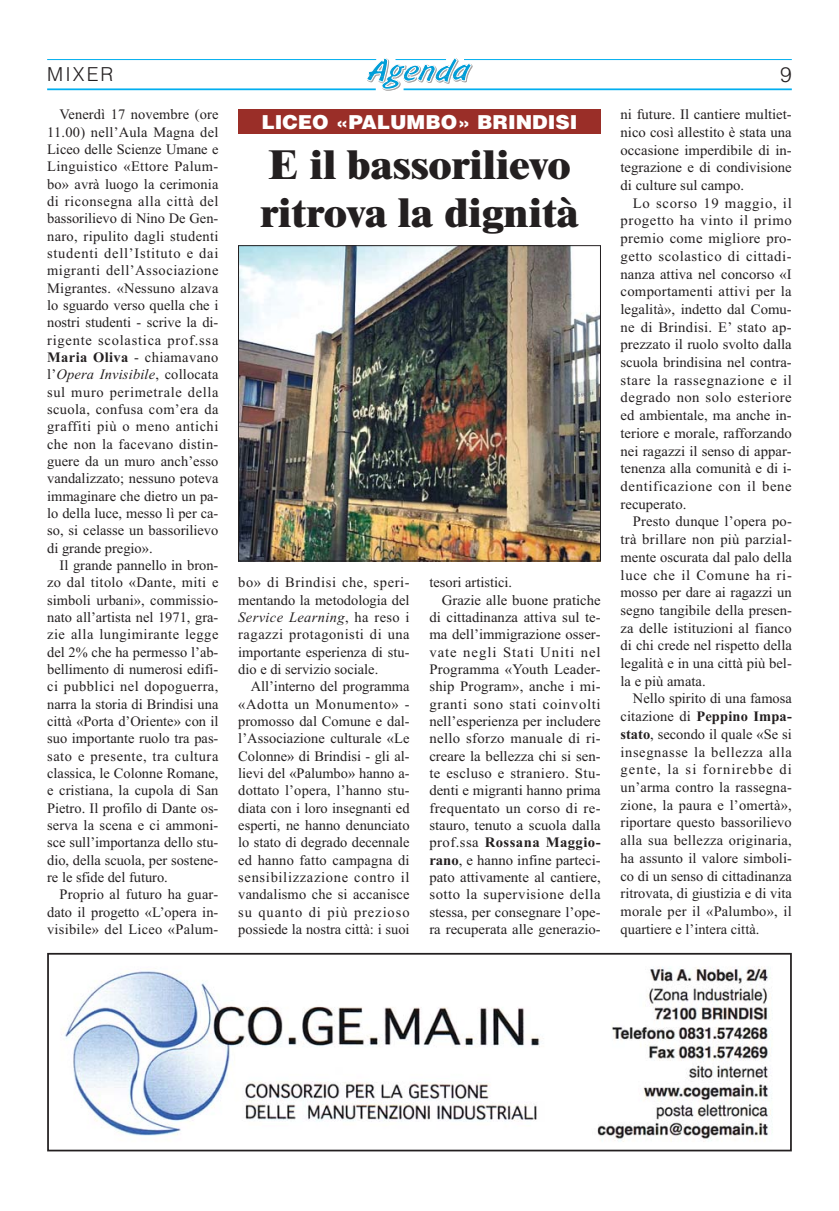
<style>
.page{position:relative;width:839px;height:1211px;background:#fff}
.page>*{position:absolute;margin:0;border:0;box-sizing:border-box;transform-origin:0 0}
.t1{font:800 40.25px/48.3px "Times";color:#231f20;scale:1.05 1}
.t2{font:300 21px "Helvetica";color:#231f20}
.t3{font:900 19.25px "Helvetica";color:#fff}
.t4{font:300 19.25px "Helvetica";letter-spacing:.11em;color:#231f20}
.t5{font:14.35px/17.3px "Times New Roman";color:#231f20;text-align:justify}
.t6{font:14.35px "Times New Roman";letter-spacing:.025em;color:#231f20}
.t7{font:14.35px "Times New Roman";letter-spacing:.045em;color:#231f20}
.t8{font:14.35px "Times New Roman";letter-spacing:.035em;color:#231f20}
.t9{font:14.35px "Times New Roman";letter-spacing:.065em;color:#231f20}
.t10{font:700 14.35px "Times New Roman";letter-spacing:.03em;color:#231f20}
.s1{font-weight:700}
.s2{font-style:italic}
.s3{font-weight:400}
</style>
<div class="page">
<hr style="left:403px;top:88px;width:388px;height:2px;background:#00aeef">
<hr style="left:47px;top:88px;width:328px;height:2px;background:#00aeef">
<hr style="left:464px;top:59px;width:327px;height:1px;background:#00aeef">
<hr style="left:47px;top:59px;width:329px;height:1px;background:#00aeef">
<svg style="left:366px;top:58px;width:106px;height:33px"></svg>
<img style="left:240px;top:247px;width:358px;height:312px">
<div style="left:238px;top:245px;width:362px;height:316px;border:1px solid #231f20"></div>
<div style="left:238px;top:109px;width:362px;height:25px;background:#9a2e28"></div>
<img style="left:61px;top:966px;width:711px;height:176px">
<div style="left:47px;top:952px;width:744px;height:199px;border:2px solid #231f20"></div>
<h3 class="t4" style="left:47px;top:67px;width:68px">MIXER</h3>
<h2 class="t2" style="left:780px;top:66px;width:13px">9</h2>
<p class="t5" style="left:47px;top:107px;width:173px;text-indent:12px">Venerdì 17 novembre (ore 11.00) nell’Aula Magna del Liceo delle Scienze Umane e Linguistico «Ettore Palum&shy;bo» avrà luogo la cerimonia di riconsegna alla città del bassorilievo di Nino De Gen&shy;naro, ripulito dagli studenti studenti dell’Istituto e dai migranti dell’Associazione Migrantes. «Nessuno alzava lo sguardo verso quella che i nostri studenti - scrive la di&shy;rigente scolastica prof.ssa <span class="s1">Maria Oliva</span> - chiamavano l’<span class="s2">Opera Invisibile</span>, collocata sul muro perimetrale della scuola, confusa com’era da graffiti più o meno antichi che non la facevano distin&shy;guere da un muro anch’esso vandalizzato; nessuno poteva immaginare che dietro un pa&shy;lo della luce, messo lì per ca&shy;so, si celasse un bassorilievo di grande pregio».</p>
<p class="t5" style="left:47px;top:557px;width:173px;text-indent:12px">Il grande pannello in bron&shy;zo dal titolo «Dante, miti e simboli urbani», commissio&shy;nato all’artista nel 1971, gra&shy;zie alla lungimirante legge del 2% che ha permesso l’ab&shy;bellimento di numerosi edifi&shy;ci pubblici nel dopoguerra, narra la storia di Brindisi una città «Porta d’Oriente» con il suo importante ruolo tra pas&shy;sato e presente, tra cultura classica, le Colonne Romane, e cristiana, la cupola di San Pietro. Il profilo di Dante os&shy;serva la scena e ci ammoni&shy;sce sull’importanza dello stu&shy;dio, della scuola, per sostene&shy;re le sfide del futuro.</p>
<p class="t5" style="left:47px;top:887px;width:173px;text-indent:12px">Proprio al futuro ha guar&shy;dato il progetto «L’opera in&shy;visibile» del Liceo «Palum-</p>
<p class="t5" style="left:620px;top:107px;width:173px">ni future. Il cantiere multiet&shy;nico così allestito è stata una occasione imperdibile di in&shy;tegrazione e di condivisione di culture sul campo.</p>
<p class="t5" style="left:620px;top:195px;width:173px;text-indent:12px">Lo scorso 19 maggio, il progetto ha vinto il primo premio come migliore pro&shy;getto scolastico di cittadi&shy;nanza attiva nel concorso «I comportamenti attivi per la legalità», indetto dal Comu&shy;ne di Brindisi. E’ stato ap&shy;prezzato il ruolo svolto dalla scuola brindisina nel contra&shy;stare la rassegnazione e il degrado non solo esteriore ed ambientale, ma anche in&shy;teriore e morale, rafforzando nei ragazzi il senso di appar&shy;tenenza alla comunità e di i&shy;dentificazione con il bene recuperato.</p>
<p class="t5" style="left:620px;top:514px;width:173px;text-indent:12px">Presto dunque l’opera po&shy;trà brillare non più parzial&shy;mente oscurata dal palo della luce che il Comune ha ri&shy;mosso per dare ai ragazzi un segno tangibile della presen&shy;za delle istituzioni al fianco di chi crede nel rispetto della legalità e in una città più bel&shy;la e più amata.</p>
<p class="t5" style="left:620px;top:691px;width:173px;text-indent:12px">Nello spirito di una famosa citazione di <span class="s1">Peppino Impa&shy;stato</span>, secondo il quale «Se si insegnasse la bellezza alla gente, la si fornirebbe di un’arma contro la rassegna&shy;zione, la paura e l’omertà», riportare questo bassorilievo alla sua bellezza originaria, ha assunto il valore simboli&shy;co di un senso di cittadinanza ritrovata, di giustizia e di vita morale per il «Palumbo», il quartiere e l’intera città.</p>
<h3 class="t3" style="left:261px;top:115px;width:317px">LICEO «PALUMBO» BRINDISI</h3>
<h1 class="t1" style="left:260px;top:143px;width:305px">E il bassorilievo ritrova la dignità</h1>
<p class="t5" style="left:429px;top:575px;width:84px">tesori artistici.</p>
<p class="t5" style="left:441px;top:592px;width:160px">Grazie alle buone pratiche</p>
<p class="t5" style="left:429px;top:609px;width:173px">di cittadinanza attiva sul te-</p>
<p class="t5" style="left:429px;top:627px;width:173px">ma dell’immigrazione osser-</p>
<p class="t9" style="left:429px;top:646px;width:173px">vate negli Stati Uniti nel</p>
<p class="t5" style="left:429px;top:661px;width:173px">Programma «Youth Leader-</p>
<p class="t5" style="left:429px;top:679px;width:173px">ship Program», anche i mi-</p>
<p class="t7" style="left:429px;top:698px;width:173px">granti sono stati coinvolti</p>
<p class="t5" style="left:429px;top:713px;width:173px">nell’esperienza per includere</p>
<p class="t6" style="left:429px;top:733px;width:173px">nello sforzo manuale di ri-</p>
<p class="t5" style="left:429px;top:748px;width:173px">creare la bellezza chi si sen-</p>
<p class="t6" style="left:429px;top:768px;width:173px">te escluso e straniero. Stu-</p>
<p class="t5" style="left:429px;top:783px;width:173px">denti e migranti hanno prima</p>
<p class="t6" style="left:429px;top:802px;width:173px">frequentato un corso di re-</p>
<p class="t5" style="left:429px;top:817px;width:173px">stauro, tenuto a scuola dalla</p>
<p class="t10" style="left:429px;top:837px;width:173px"><span class="s3">prof.ssa</span> Rossana Maggio-</p>
<p class="t5" style="left:429px;top:852px;width:173px"><span class="s1">rano</span>, e hanno infine parteci-</p>
<p class="t5" style="left:429px;top:869px;width:173px">pato attivamente al cantiere,</p>
<p class="t8" style="left:429px;top:889px;width:173px">sotto la supervisione della</p>
<p class="t5" style="left:429px;top:904px;width:173px">stessa, per consegnare l’ope-</p>
<p class="t5" style="left:429px;top:921px;width:173px">ra recuperata alle generazio-</p>
<p class="t5" style="left:238px;top:575px;width:173px">bo» di Brindisi che, speri&shy;mentando la metodologia del <span class="s2">Service Learning</span>, ha reso i ragazzi protagonisti di una importante esperienza di stu&shy;dio e di servizio sociale.</p>
<p class="t5" style="left:238px;top:679px;width:173px;text-indent:12px">All’interno del programma «Adotta un Monumento» - promosso dal Comune e dal&shy;l’Associazione culturale «Le Colonne» di Brindisi - gli al&shy;lievi del «Palumbo» hanno a&shy;dottato l’opera, l’hanno stu&shy;diata con i loro insegnanti ed esperti, ne hanno denunciato lo stato di degrado decennale ed hanno fatto campagna di sensibilizzazione contro il vandalismo che si accanisce su quanto di più prezioso possiede la nostra città: i suoi</p>
</div>
